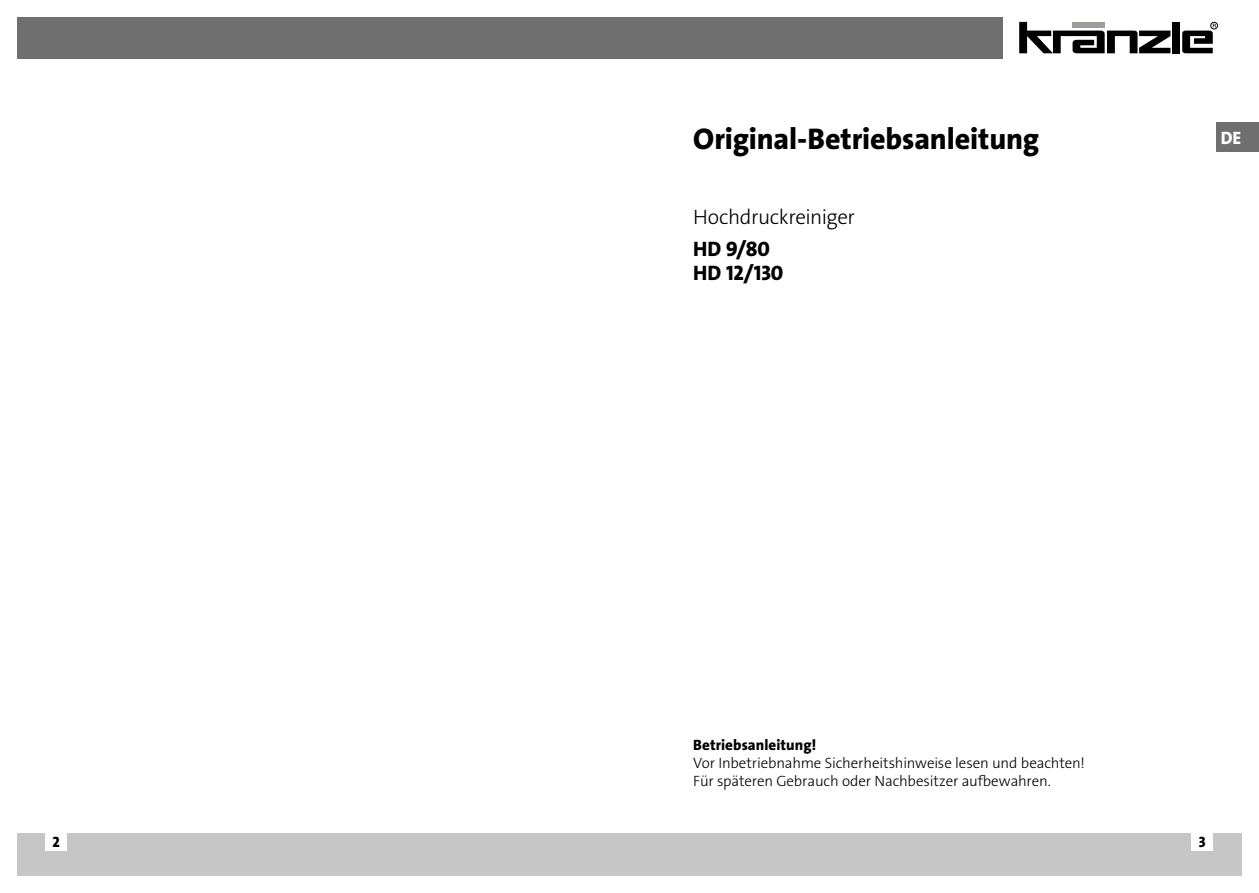
<style>
.page{position:relative;width:1259px;height:893px;background:#fff}
.page>*{position:absolute;margin:0;border:0;box-sizing:border-box;transform-origin:0 0}
.t1{font:30px "The Sans LP8 Ex Bld";letter-spacing:-.005em;color:#000}
.t2{font:21px "The Sans LP3 Lig";letter-spacing:-.02em;color:#000}
.t3{font:21px/24px "The Sans LP8 Ex Bld";color:#000}
.t4{font:18px "The Sans LP8 Ex Bld";color:#fff}
.t5{font:15px/18px "The Sans LP3 Lig";letter-spacing:-.01em;color:#000}
.t6{font:15px "The Sans LP8 Ex Bld";letter-spacing:.005em;color:#000}
</style>
<div class="page">
<div style="left:629px;top:833px;width:613px;height:43px;background:#c6c6c6"></div>
<div style="left:17px;top:833px;width:612px;height:43px;background:#c6c6c6"></div>
<div style="left:1191px;top:833px;width:22px;height:18px;background:#fff"></div>
<div style="left:46px;top:833px;width:21px;height:18px;background:#fff"></div>
<svg style="left:1019px;top:22px;width:151px;height:31px"></svg>
<div style="left:1172px;top:22px;width:7px;height:31px;background:#000"></div>
<div style="left:1210px;top:22px;width:7px;height:7px;border:1px solid #000;border-radius:50%"></div>
<svg style="left:1182px;top:24px;width:34px;height:29px"></svg>
<div style="left:17px;top:17px;width:985px;height:41px;background:#706f6f"></div>
<div style="left:1216px;top:122px;width:43px;height:30px;background:#706f6f"></div>
<h1 class="t1" style="left:693px;top:119px;width:347px">Original-Betriebsanleitung</h1>
<p class="t4" style="left:1220px;top:126px;width:22px">DE</p>
<h2 class="t2" style="left:693px;top:203px;width:163px">Hochdruckreiniger</h2>
<h2 class="t3" style="left:693px;top:237px;width:92px">HD 9/80<br>HD 12/130</h2>
<p class="t6" style="left:693px;top:735px;width:124px">Betriebsanleitung!</p>
<p class="t5" style="left:693px;top:754px;width:393px">Vor Inbetriebnahme Sicherheitshinweise lesen und beachten!<br>Für späteren Gebrauch oder Nachbesitzer aufbewahren.</p>
<p class="t6" style="left:53px;top:832px;width:9px">2</p>
<p class="t6" style="left:1198px;top:832px;width:8px">3</p>
</div>
